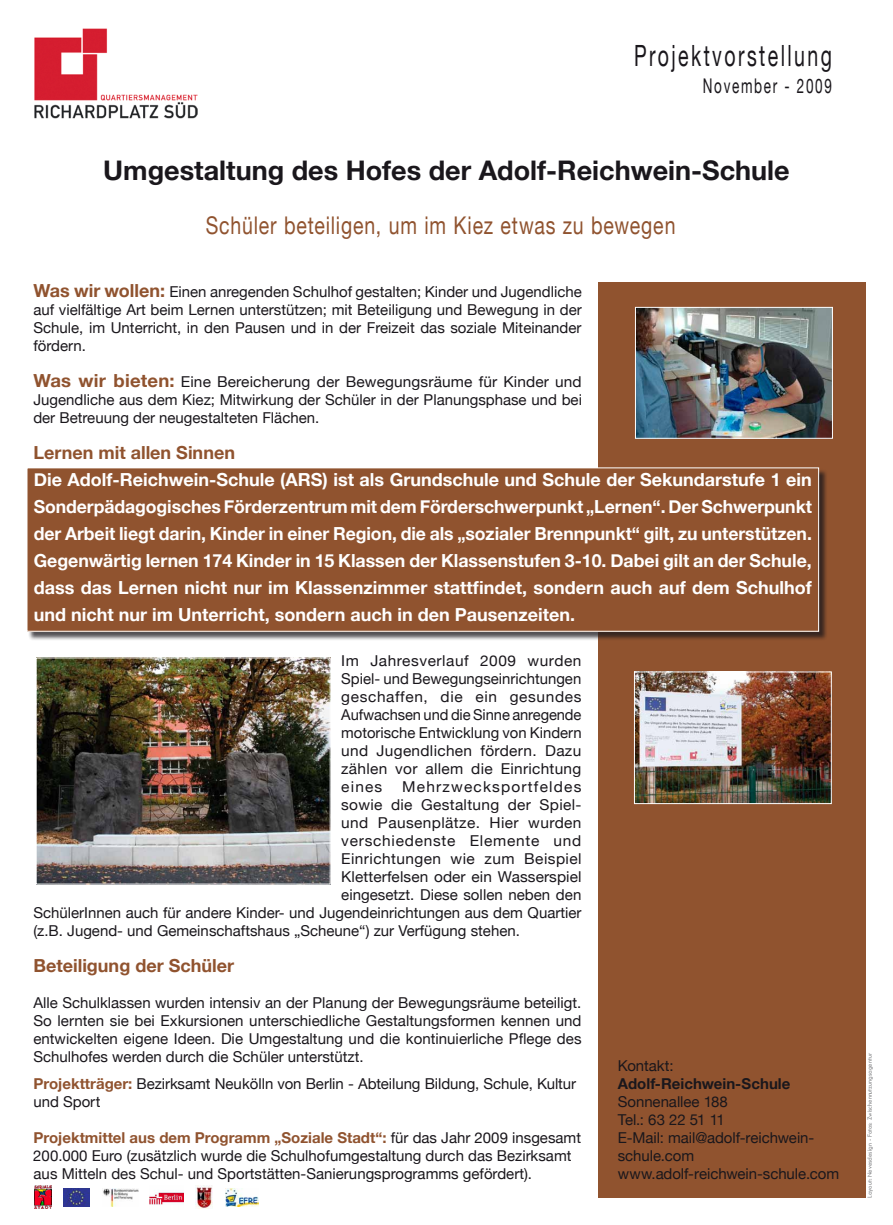
<style>
.page{position:relative;width:893px;height:1225px;background:#fff}
.page>*{position:absolute;margin:0;border:0;box-sizing:border-box;transform-origin:0 0}
.t1{font:29.25px "Helvetica Neue";letter-spacing:.125em;color:#1a171c;scale:.67 1}
.t2{font:700 27px "Helvetica Neue";color:#1a171c}
.t3{font:24.38px "Helvetica Neue";letter-spacing:.04em;color:#90532f;scale:.8 1}
.t4{font:20.25px "Helvetica Neue";letter-spacing:.125em;color:#1a171c;scale:.67 1}
.t5{font:700 18px/27px "Helvetica Neue";color:#fff;text-align:justify}
.t6{font:700 18px "Helvetica Neue";color:#90532f}
.t7{font:15px/18px "Helvetica Neue";color:#1a171c;text-align:justify}
.t8{font:15px "Helvetica Neue";letter-spacing:.025em;color:#1a171c}
.t9{font:15px "Helvetica Neue";letter-spacing:.02em;color:#1a171c}
.t10{font:15px "Helvetica Neue";letter-spacing:.05em;color:#1a171c}
.t11{font:700 15px "Helvetica Neue";color:#1a171c}
.t12{font:15px "Helvetica Neue";letter-spacing:.075em;color:#1a171c}
.t13{font:6.75px "Tw Cen";color:#87888a}
.s1{font-weight:700;font-size:18px;color:#90532f}
.s2{font-weight:700;color:#90532f}
</style>
<div class="page">
<div style="left:598px;top:283px;width:268px;height:915px;background:#90532f"></div>
<img style="left:34px;top:28px;width:163px;height:91px">
<div style="left:28px;top:468px;width:800px;height:173px;background:#1a171c;opacity:.75"></div>
<div style="left:27px;top:468px;width:792px;height:163px;background:#90532f"></div>
<div style="left:27px;top:467px;width:792px;height:164px;border:1px solid #fff"></div>
<img style="left:38px;top:659px;width:291px;height:223px">
<div style="left:36px;top:657px;width:295px;height:227px;border:1px solid #fff"></div>
<img style="left:636px;top:673px;width:194px;height:129px">
<div style="left:634px;top:671px;width:198px;height:133px;border:1px solid #fff"></div>
<img style="left:637px;top:309px;width:194px;height:128px">
<div style="left:635px;top:307px;width:198px;height:132px;border:1px solid #fff"></div>
<img style="left:34px;top:1185px;width:17px;height:23px">
<img style="left:64px;top:1188px;width:26px;height:18px">
<img style="left:103px;top:1188px;width:35px;height:18px">
<img style="left:149px;top:1190px;width:34px;height:15px">
<img style="left:196px;top:1185px;width:16px;height:24px">
<img style="left:225px;top:1188px;width:34px;height:18px">
<h1 class="t1" style="left:634px;top:38px;width:297px">Projektvorstellung</h1>
<h3 class="t4" style="left:703px;top:74px;width:194px">November - 2009</h3>
<h2 class="t2" style="left:103px;top:154px;width:688px">Umgestaltung des Hofes der Adolf-Reichwein-Schule</h2>
<h3 class="t3" style="left:206px;top:211px;width:589px">Schüler beteiligen, um im Kiez etwas zu bewegen</h3>
<p class="t7" style="left:33px;top:282px;width:550px"><span class="s1">Was wir wollen:</span> Einen anregenden Schulhof gestalten; Kinder und Jugendliche auf vielfältige Art beim Lernen unterstützen; mit Beteiligung und Bewegung in der Schule, im Unterricht, in den Pausen und in der Freizeit das soziale Miteinander fördern.</p>
<p class="t7" style="left:33px;top:372px;width:550px"><span class="s1">Was wir bieten:</span> Eine Bereicherung der Bewegungsräume für Kinder und Jugendliche aus dem Kiez; Mitwirkung der Schüler in der Planungsphase und bei der Betreuung der neugestalteten Flächen.</p>
<p class="t6" style="left:33px;top:441px;width:203px">Lernen mit allen Sinnen</p>
<p class="t5" style="left:34px;top:466px;width:780px">Die Adolf-Reichwein-Schule (ARS) ist als Grundschule und Schule der Sekundarstufe 1 ein Sonderpädagogisches Förderzentrum mit dem Förderschwerpunkt „Lernen“. Der Schwerpunkt der Arbeit liegt darin, Kinder in einer Region, die als „sozialer Brennpunkt“ gilt, zu unterstützen.<br>Gegenwärtig lernen 174 Kinder in 15 Klassen der Klassenstufen 3-10. Dabei gilt an der Schule, dass das Lernen nicht nur im Klassenzimmer stattfindet, sondern auch auf dem Schulhof und nicht nur im Unterricht, sondern auch in den Pausenzeiten.</p>
<p class="t7" style="left:341px;top:651px;width:242px">Im Jahresverlauf 2009 wurden Spiel- und Bewegungseinrichtungen geschaffen, die ein gesundes Aufwachsen und die Sinne anregende motorische Entwicklung von Kindern und Jugendlichen fördern. Dazu zählen vor allem die Einrichtung eines</p>
<p class="t12" style="left:402px;top:778px;width:181px">Mehrzwecksportfeldes</p>
<p class="t9" style="left:341px;top:796px;width:242px">sowie die Gestaltung der Spiel-</p>
<p class="t8" style="left:341px;top:814px;width:242px">und Pausenplätze. Hier wurden</p>
<p class="t10" style="left:341px;top:832px;width:242px">verschiedenste Elemente und</p>
<p class="t8" style="left:341px;top:850px;width:242px">Einrichtungen wie zum Beispiel</p>
<p class="t7" style="left:341px;top:867px;width:242px">Kletterfelsen oder ein Wasserspiel</p>
<p class="t7" style="left:341px;top:885px;width:242px">eingesetzt. Diese sollen neben den</p>
<p class="t7" style="left:33px;top:903px;width:550px">SchülerInnen auch für andere Kinder- und Jugendeinrichtungen aus dem Quartier</p>
<p class="t7" style="left:33px;top:921px;width:488px">(z.B. Jugend- und Gemeinschaftshaus „Scheune“) zur Verfügung stehen.</p>
<p class="t6" style="left:33px;top:954px;width:202px">Beteiligung der Schüler</p>
<p class="t7" style="left:33px;top:993px;width:550px">Alle Schulklassen wurden intensiv an der Planung der Bewegungsräume beteiligt.<br>So lernten sie bei Exkursionen unterschiedliche Gestaltungsformen kennen und entwickelten eigene Ideen. Die Umgestaltung und die kontinuierliche Pflege des Schulhofes werden durch die Schüler unterstützt.</p>
<p class="t7" style="left:33px;top:1074px;width:544px"><span class="s2">Projektträger:</span> Bezirksamt Neukölln von Berlin - Abteilung Bildung, Schule, Kultur und Sport</p>
<p class="t7" style="left:33px;top:1128px;width:549px;text-align:left"><span class="s2">Projektmittel aus dem Programm „Soziale Stadt“:</span> für das Jahr 2009 insgesamt<br>200.000 Euro (zusätzlich wurde die Schulhofumgestaltung durch das Bezirksamt aus Mitteln des Schul- und Sportstätten-Sanierungsprogramms gefördert).</p>
<p class="t7" style="left:618px;top:1056px;width:57px">Kontakt:</p>
<p class="t11" style="left:618px;top:1074px;width:174px">Adolf-Reichwein-Schule</p>
<p class="t7" style="left:618px;top:1092px;width:223px;text-align:left">Sonnenallee 188<br>Tel.: 63 22 51 11<br>E-Mail: mail@adolf-reichwein&shy;schule.com www.adolf-reichwein-schule.com</p>
<p class="t13" style="left:865px;top:1198px;width:146px;rotate:-90deg">Layout: Nevesdesign - Fotos: Zwischennutzungsagentur</p>
</div>
